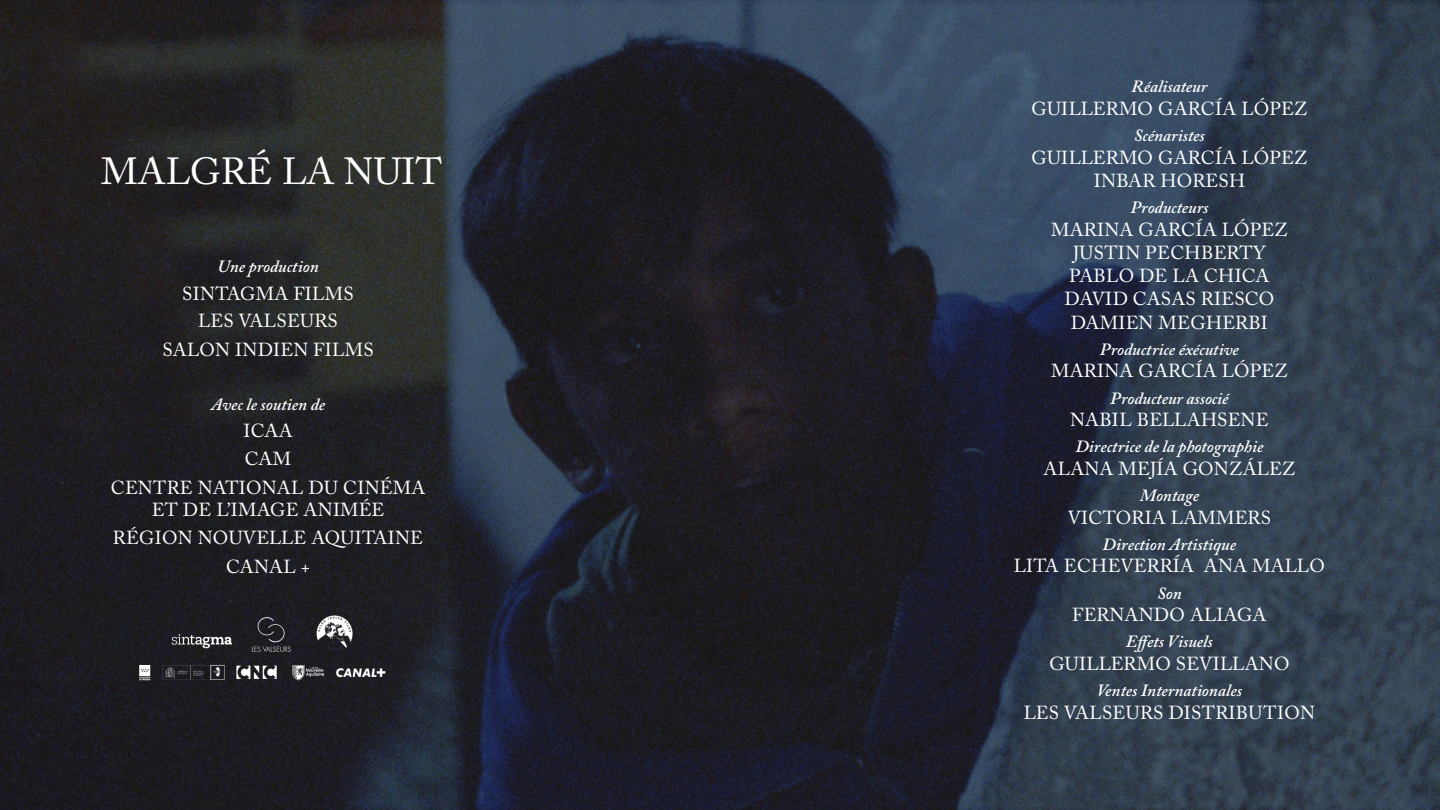
<style>
.page{position:relative;width:1440px;height:810px;background:#fff}
.page>*{position:absolute;margin:0;border:0;box-sizing:border-box;transform-origin:0 0}
.t1{font:37.5px "Adobe Caslon Pro";color:#fff}
.t2{font:18.75px "Adobe Caslon Pro";letter-spacing:.015em;color:#fff}
.t3{font:italic 600 17.1px "Adobe Caslon Pro";color:#fff}
</style>
<div class="page">
<img style="left:0;top:0;width:1440px;height:810px">
<img style="left:83px;top:652px;width:332px;height:61px">
<img style="left:148px;top:591px;width:156px;height:68px">
<img style="left:310px;top:590px;width:140px;height:67px">
<img style="left:169px;top:595px;width:75px;height:68px">
<p class="t1" style="left:101px;top:150px;width:343px">MALGRÉ LA NUIT</p>
<p class="t3" style="left:218px;top:256px;width:103px">Une production</p>
<p class="t2" style="left:182px;top:283px;width:173px">SINTAGMA FILMS</p>
<p class="t2" style="left:198px;top:310px;width:141px">LES VALSEURS</p>
<p class="t2" style="left:162px;top:338px;width:213px">SALON INDIEN FILMS</p>
<p class="t3" style="left:211px;top:394px;width:116px">Avec le soutien de</p>
<p class="t2" style="left:244px;top:419px;width:51px">ICAA</p>
<p class="t2" style="left:245px;top:448px;width:48px">CAM</p>
<p class="t2" style="left:111px;top:476px;width:316px">CENTRE NATIONAL DU CINÉMA</p>
<p class="t2" style="left:152px;top:498px;width:234px">ET DE L’IMAGE ANIMÉE</p>
<p class="t2" style="left:113px;top:527px;width:312px">RÉGION NOUVELLE AQUITAINE</p>
<p class="t2" style="left:226px;top:555px;width:85px">CANAL +</p>
<p class="t3" style="left:1132px;top:76px;width:77px">Réalisateur</p>
<p class="t2" style="left:1031px;top:97px;width:277px">GUILLERMO GARCÍA LÓPEZ</p>
<p class="t3" style="left:1134px;top:125px;width:73px">Scénaristes</p>
<p class="t2" style="left:1031px;top:146px;width:277px">GUILLERMO GARCÍA LÓPEZ</p>
<p class="t2" style="left:1094px;top:169px;width:153px">INBAR HORESH</p>
<p class="t3" style="left:1130px;top:197px;width:80px">Producteurs</p>
<p class="t2" style="left:1051px;top:218px;width:238px">MARINA GARCÍA LÓPEZ</p>
<p class="t2" style="left:1073px;top:241px;width:194px">JUSTIN PECHBERTY</p>
<p class="t2" style="left:1069px;top:265px;width:202px">PABLO DE LA CHICA</p>
<p class="t2" style="left:1065px;top:288px;width:211px">DAVID CASAS RIESCO</p>
<p class="t2" style="left:1071px;top:311px;width:199px">DAMIEN MEGHERBI</p>
<p class="t3" style="left:1100px;top:339px;width:141px">Productrice éxécutive</p>
<p class="t2" style="left:1051px;top:360px;width:238px">MARINA GARCÍA LÓPEZ</p>
<p class="t3" style="left:1110px;top:388px;width:120px">Producteur associé</p>
<p class="t2" style="left:1070px;top:409px;width:200px">NABIL BELLAHSENE</p>
<p class="t3" style="left:1075px;top:436px;width:190px">Directrice de la photographie</p>
<p class="t2" style="left:1044px;top:457px;width:253px">ALANA MEJÍA GONZÁLEZ</p>
<p class="t3" style="left:1140px;top:485px;width:61px">Montage</p>
<p class="t2" style="left:1068px;top:506px;width:205px">VICTORIA LAMMERS</p>
<p class="t3" style="left:1103px;top:534px;width:135px">Direction Artistique</p>
<p class="t2" style="left:1014px;top:555px;width:312px">LITA ECHEVERRÍA ANA MALLO</p>
<p class="t3" style="left:1157px;top:583px;width:26px">Son</p>
<p class="t2" style="left:1072px;top:604px;width:196px">FERNANDO ALIAGA</p>
<p class="t3" style="left:1126px;top:631px;width:88px">Effets Visuels</p>
<p class="t2" style="left:1049px;top:652px;width:242px">GUILLERMO SEVILLANO</p>
<p class="t3" style="left:1097px;top:680px;width:147px">Ventes Internationales</p>
<p class="t2" style="left:1024px;top:701px;width:293px">LES VALSEURS DISTRIBUTION</p>
</div>
